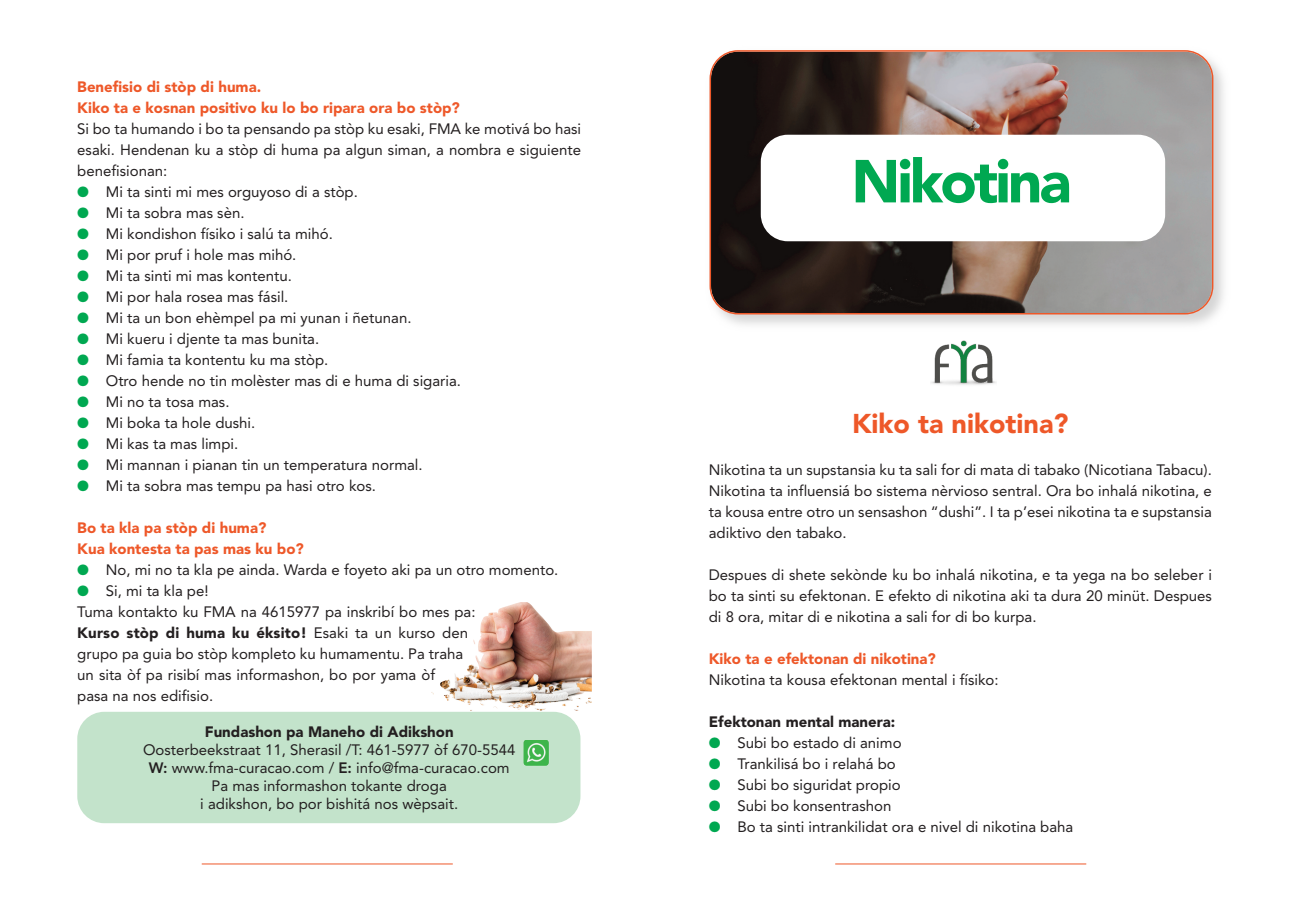
<style>
.page{position:relative;width:1290px;height:920px;background:#fff}
.page>*{position:absolute;margin:0;border:0;box-sizing:border-box;transform-origin:0 0}
.t1{font:900 60px "Avenir";letter-spacing:-.05em;color:#00a851}
.t2{font:900 27px "Avenir";color:#ee5829}
.t3{font:15px/21px "Avenir";color:#231f20;text-align:justify}
.t4{font:900 15px/21px "Avenir";color:#ee5829}
.t5{font:900 15px "Avenir";color:#231f20}
.s1{color:#00a851}
.s2{font-weight:900}
.s3{font-weight:800}
</style>
<div class="page">
<img style="left:721px;top:62px;width:503px;height:263px">
<svg style="left:709px;top:50px;width:504px;height:264px;background:#6d605b"></svg>
<hr style="left:835px;top:864px;width:251px;height:1px;background:#ee5829">
<hr style="left:202px;top:864px;width:251px;height:1px;background:#ee5829">
<div style="left:77px;top:712px;width:503px;height:111px;background:#c3e3cb;border-radius:27px"></div>
<div style="left:761px;top:135px;width:404px;height:106px;background:#fff;border-radius:27px"></div>
<img style="left:523px;top:740px;width:26px;height:26px">
<img style="left:931px;top:340px;width:65px;height:45px">
<img style="left:432px;top:602px;width:160px;height:109px">
<p class="t4" style="left:77px;top:76px;width:384px">Benefisio di stòp di huma.<br>Kiko ta e kosnan positivo ku lo bo ripara ora bo stòp?</p>
<p class="t3" style="left:77px;top:118px;width:505px">Si bo ta humando i bo ta pensando pa stòp ku esaki, FMA ke motivá bo hasi esaki. Hendenan ku a stòp di huma pa algun siman, a nombra e siguiente benefisionan:</p>
<p class="t3" style="left:77px;top:181px;width:282px"><span class="s1">●</span> Mi ta sinti mi mes orguyoso di a stòp.</p>
<p class="t3" style="left:77px;top:202px;width:169px"><span class="s1">●</span> Mi ta sobra mas sèn.</p>
<p class="t3" style="left:77px;top:223px;width:257px"><span class="s1">●</span> Mi kondishon físiko i salú ta mihó.</p>
<p class="t3" style="left:77px;top:244px;width:221px"><span class="s1">●</span> Mi por pruf i hole mas mihó.</p>
<p class="t3" style="left:77px;top:265px;width:216px"><span class="s1">●</span> Mi ta sinti mi mas kontentu.</p>
<p class="t3" style="left:77px;top:286px;width:213px"><span class="s1">●</span> Mi por hala rosea mas fásil.</p>
<p class="t3" style="left:77px;top:307px;width:336px"><span class="s1">●</span> Mi ta un bon ehèmpel pa mi yunan i ñetunan.</p>
<p class="t3" style="left:77px;top:328px;width:243px"><span class="s1">●</span> Mi kueru i djente ta mas bunita.</p>
<p class="t3" style="left:77px;top:349px;width:253px"><span class="s1">●</span> Mi famia ta kontentu ku ma stòp.</p>
<p class="t3" style="left:77px;top:370px;width:385px"><span class="s1">●</span> Otro hende no tin molèster mas di e huma di sigaria.</p>
<p class="t3" style="left:77px;top:391px;width:154px"><span class="s1">●</span> Mi no ta tosa mas.</p>
<p class="t3" style="left:77px;top:412px;width:180px"><span class="s1">●</span> Mi boka ta hole dushi.</p>
<p class="t3" style="left:77px;top:433px;width:163px"><span class="s1">●</span> Mi kas ta mas limpi.</p>
<p class="t3" style="left:77px;top:454px;width:347px"><span class="s1">●</span> Mi mannan i pianan tin un temperatura normal.</p>
<p class="t3" style="left:77px;top:475px;width:300px"><span class="s1">●</span> Mi ta sobra mas tempu pa hasi otro kos.</p>
<p class="t4" style="left:77px;top:517px;width:228px">Bo ta kla pa stòp di huma?<br>Kua kontesta ta pas mas ku bo?</p>
<p class="t3" style="left:77px;top:559px;width:483px"><span class="s1">●</span> No, mi no ta kla pe ainda. Warda e foyeto aki pa un otro momento.</p>
<p class="t3" style="left:77px;top:580px;width:400px;text-align:left"><span class="s1">●</span> Si, mi ta kla pe!<br>Tuma kontakto ku FMA na 4615977 pa inskribí bo mes pa:<br><span class="s2">Kurso stòp di huma ku éksito!</span> Esaki ta un kurso den grupo pa guia bo stòp kompleto ku humamentu. Pa traha un sita òf pa risibí mas informashon, bo por yama òf<br>pasa na nos edifisio.</p>
<p class="t5" style="left:205px;top:719px;width:250px">Fundashon pa Maneho di Adikshon</p>
<p class="t3" style="left:143px;top:741px;width:374px;line-height:18px;text-align:center">Oosterbeekstraat 11, Sherasil /T: 461-5977 òf 670-5544<br><span class="s3">W:</span> www.fma-curacao.com / <span class="s3">E:</span> info@fma-curacao.com Pa mas informashon tokante droga<br>i adikshon, bo por bishitá nos wèpsait.</p>
<h1 class="t1" style="left:851px;top:130px;width:222px">Nikotina</h1>
<h2 class="t2" style="left:852px;top:400px;width:218px">Kiko ta nikotina?</h2>
<p class="t3" style="left:709px;top:459px;width:505px">Nikotina ta un supstansia ku ta sali for di mata di tabako (Nicotiana Tabacu).<br>Nikotina ta influensiá bo sistema nèrvioso sentral. Ora bo inhalá nikotina, e ta kousa entre otro un sensashon “dushi”. I ta p’esei nikotina ta e supstansia adiktivo den tabako.</p>
<p class="t3" style="left:709px;top:564px;width:505px">Despues di shete sekònde ku bo inhalá nikotina, e ta yega na bo seleber i bo ta sinti su efektonan. E efekto di nikotina aki ta dura 20 minüt. Despues di 8 ora, mitar di e nikotina a sali for di bo kurpa.</p>
<p class="t4" style="left:709px;top:648px;width:229px">Kiko ta e efektonan di nikotina?</p>
<p class="t3" style="left:709px;top:669px;width:291px">Nikotina ta kousa efektonan mental i físiko:</p>
<p class="t5" style="left:709px;top:709px;width:188px">Efektonan mental manera:</p>
<p class="t3" style="left:709px;top:732px;width:194px"><span class="s1">●</span> Subi bo estado di animo</p>
<p class="t3" style="left:709px;top:753px;width:188px"><span class="s1">●</span> Trankilisá bo i relahá bo</p>
<p class="t3" style="left:709px;top:774px;width:193px"><span class="s1">●</span> Subi bo siguridat propio</p>
<p class="t3" style="left:709px;top:795px;width:184px"><span class="s1">●</span> Subi bo konsentrashon</p>
<p class="t3" style="left:709px;top:816px;width:366px"><span class="s1">●</span> Bo ta sinti intrankilidat ora e nivel di nikotina baha</p>
</div>
